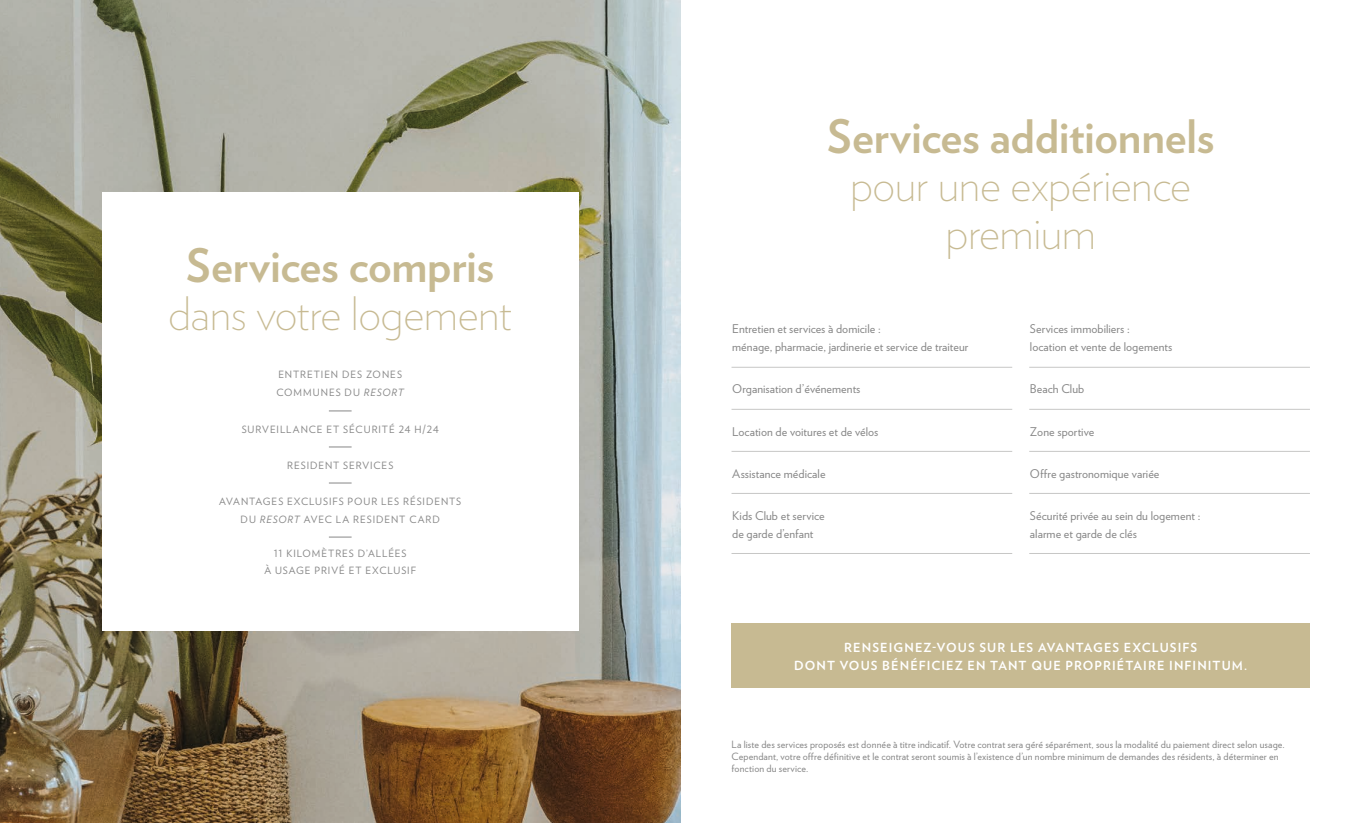
<style>
.page{position:relative;width:1361px;height:823px;background:#fff}
.page>*{position:absolute;margin:0;border:0;box-sizing:border-box;transform-origin:0 0}
.TÍTOLS_-_Arena{font:200 46px/48px "Verlag";letter-spacing:-.01em;color:#c7ba92;text-align:center}
.TEXT_CORREGUT_-_Majúscula__normal{font:700 12.5px/18px "Verlag";letter-spacing:.085em;color:#fff;text-align:center}
.SERVEIS_RESIDENCIAL_-_Text_taula{font:12px/18px "Verlag";letter-spacing:.005em;color:#878787}
.TEXT_CORREGUT_-_10_pt__legals{font:10px/12px "Verlag";letter-spacing:.01em;color:#878787}
.TEXT_CORREGUT_-_Majúscula__llistat_serve{font:10px/18px "Verlag";letter-spacing:.095em;color:#878787;text-align:center}
.s1{font-weight:700}
.s2{font-style:italic}
</style>
<div class="page">
<img style="left:0;top:0;width:680px;height:822px">
<div style="left:102px;top:192px;width:476px;height:438px;background:#fff"></div>
<svg style="left:329px;top:410px;width:23px;height:1px"></svg>
<svg style="left:329px;top:446px;width:23px;height:1px"></svg>
<svg style="left:329px;top:482px;width:23px;height:1px"></svg>
<svg style="left:329px;top:536px;width:23px;height:1px"></svg>
<hr style="left:731px;top:367px;width:281px;height:1px;background:#c7c7c6">
<hr style="left:731px;top:409px;width:281px;height:1px;background:#c7c7c6">
<hr style="left:731px;top:451px;width:281px;height:1px;background:#c7c7c6">
<hr style="left:731px;top:493px;width:281px;height:1px;background:#c7c7c6">
<hr style="left:731px;top:553px;width:281px;height:1px;background:#c7c7c6">
<hr style="left:1029px;top:367px;width:281px;height:1px;background:#c7c7c6">
<hr style="left:1029px;top:409px;width:281px;height:1px;background:#c7c7c6">
<hr style="left:1029px;top:451px;width:281px;height:1px;background:#c7c7c6">
<hr style="left:1029px;top:493px;width:281px;height:1px;background:#c7c7c6">
<hr style="left:1029px;top:553px;width:281px;height:1px;background:#c7c7c6">
<div style="left:731px;top:623px;width:579px;height:64px;background:#c7ba92"></div>
<p class="TÍTOLS_-_Arena" style="left:168px;top:239px;width:345px"><span class="s1">Services compris </span>dans votre logement</p>
<p class="TEXT_CORREGUT_-_Majúscula__llistat_serve" style="left:277px;top:365px;width:129px;text-align:left">ENTRETIEN DES ZONES<br>COMMUNES DU <span class="s2">RESORT</span></p>
<p class="TEXT_CORREGUT_-_Majúscula__llistat_serve" style="left:242px;top:419px;width:199px">SURVEILLANCE ET SÉCURITÉ 24 H/24</p>
<p class="TEXT_CORREGUT_-_Majúscula__llistat_serve" style="left:287px;top:455px;width:108px">RESIDENT SERVICES</p>
<p class="TEXT_CORREGUT_-_Majúscula__llistat_serve" style="left:219px;top:491px;width:244px">AVANTAGES EXCLUSIFS POUR LES RÉSIDENTS<br>DU <span class="s2">RESORT</span> AVEC LA RESIDENT CARD</p>
<p class="TEXT_CORREGUT_-_Majúscula__llistat_serve" style="left:264px;top:543px;width:153px;line-height:17px">11 KILOMÈTRES D’ALLÉES<br>À USAGE PRIVÉ ET EXCLUSIF</p>
<p class="TÍTOLS_-_Arena" style="left:827px;top:110px;width:389px"><span class="s1">Services additionnels </span>pour une expérience premium</p>
<p class="SERVEIS_RESIDENCIAL_-_Text_taula" style="left:732px;top:319px;width:238px">Entretien et services à domicile :<br>ménage, pharmacie, jardinerie et service de traiteur</p>
<p class="SERVEIS_RESIDENCIAL_-_Text_taula" style="left:732px;top:379px;width:130px">Organisation d’événements</p>
<p class="SERVEIS_RESIDENCIAL_-_Text_taula" style="left:732px;top:421px;width:148px">Location de voitures et de vélos</p>
<p class="SERVEIS_RESIDENCIAL_-_Text_taula" style="left:732px;top:463px;width:95px">Assistance médicale</p>
<p class="SERVEIS_RESIDENCIAL_-_Text_taula" style="left:732px;top:505px;width:94px">Kids Club et service de garde d’enfant</p>
<p class="SERVEIS_RESIDENCIAL_-_Text_taula" style="left:1030px;top:319px;width:144px">Services immobiliers :<br>location et vente de logements</p>
<p class="SERVEIS_RESIDENCIAL_-_Text_taula" style="left:1030px;top:379px;width:56px">Beach Club</p>
<p class="SERVEIS_RESIDENCIAL_-_Text_taula" style="left:1030px;top:421px;width:66px">Zone sportive</p>
<p class="SERVEIS_RESIDENCIAL_-_Text_taula" style="left:1030px;top:463px;width:131px">Offre gastronomique variée</p>
<p class="SERVEIS_RESIDENCIAL_-_Text_taula" style="left:1030px;top:505px;width:172px">Sécurité privée au sein du logement : alarme et garde de clés</p>
<p class="TEXT_CORREGUT_-_Majúscula__normal" style="left:794px;top:637px;width:455px">RENSEIGNEZ-VOUS SUR LES AVANTAGES EXCLUSIFS<br>DONT VOUS BÉNÉFICIEZ EN TANT QUE PROPRIÉTAIRE INFINITUM.</p>
<p class="TEXT_CORREGUT_-_10_pt__legals" style="left:731px;top:737px;width:555px">La liste des services proposés est donnée à titre indicatif. Votre contrat sera géré séparément, sous la modalité du paiement direct selon usage.<br>Cependant, votre offre définitive et le contrat seront soumis à l’existence d’un nombre minimum de demandes des résidents, à déterminer en fonction du service.</p>
</div>
